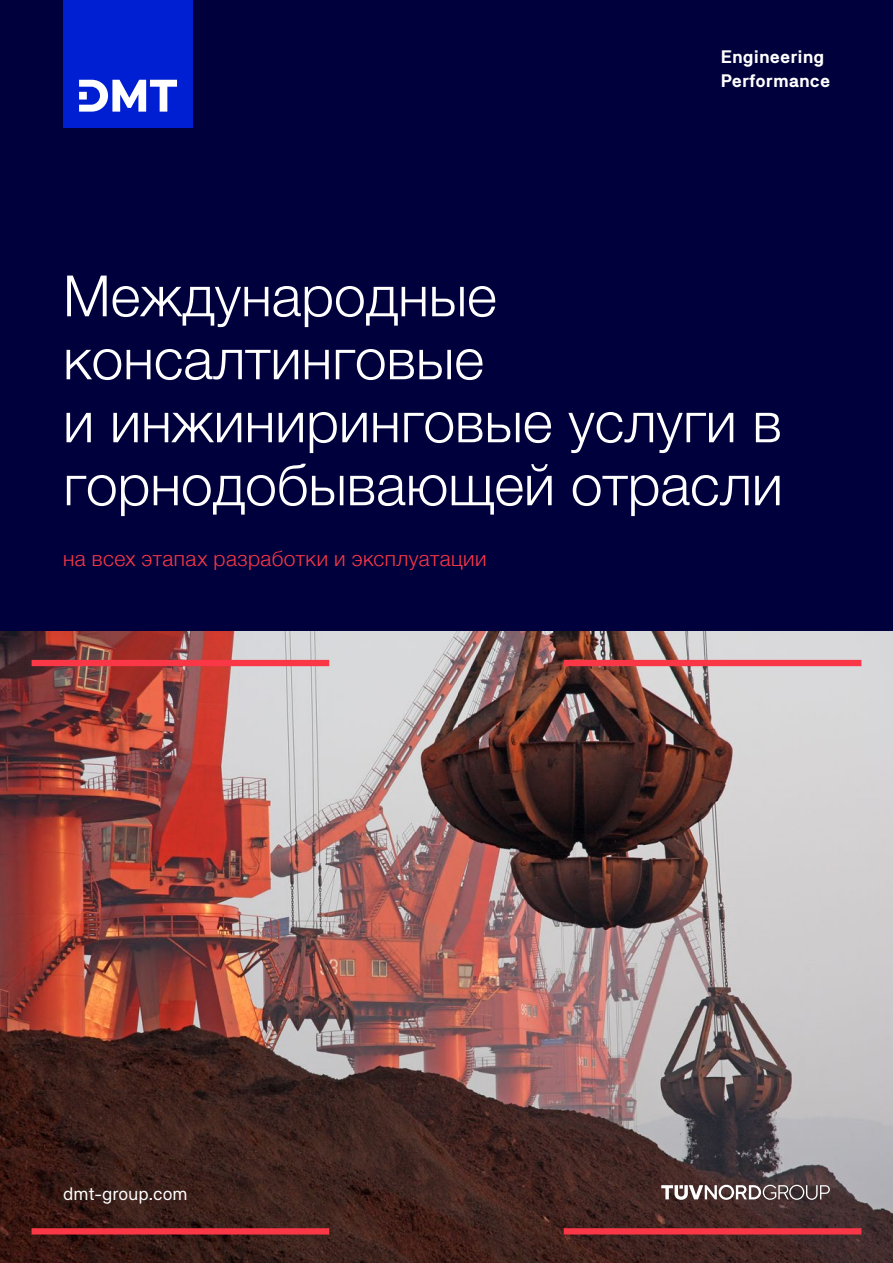
<style>
.page{position:relative;width:893px;height:1263px;background:#fff}
.page>*{position:absolute;margin:0;border:0;box-sizing:border-box;transform-origin:0 0}
.t1{font:300 57px/63px "Helvetica";color:#fff}
.t2{font:300 21px "Helvetica";letter-spacing:.02em;color:#fa3746}
.t3{font:700 18px/24px "TNG Pro";color:#fff}
.t4{font:18px "TNG Pro";color:#fff}
</style>
<div class="page">
<div style="left:0;top:0;width:893px;height:631px;background:#00003c"></div>
<img style="left:0;top:631px;width:893px;height:632px">
<div style="left:32px;top:660px;width:297px;height:6px;background:#fa3746"></div>
<div style="left:564px;top:660px;width:297px;height:6px;background:#fa3746"></div>
<svg style="left:661px;top:1185px;width:169px;height:15px"></svg>
<div style="left:564px;top:1228px;width:297px;height:6px;background:#fa3746"></div>
<div style="left:32px;top:1228px;width:297px;height:6px;background:#fa3746"></div>
<div style="left:63px;top:0;width:130px;height:128px;background:#001ed2"></div>
<svg style="left:79px;top:80px;width:98px;height:32px"></svg>
<p class="t3" style="left:721px;top:45px;width:111px">Engineering<br>Performance</p>
<p class="t1" style="left:63px;top:260px;width:721px">Международные консалтинговые<br>и инжиниринговые услуги в горнодобывающей отрасли</p>
<p class="t2" style="left:63px;top:541px;width:425px">на всех этапах разработки и эксплуатации</p>
<p class="t4" style="left:63px;top:1182px;width:126px">dmt-group.com</p>
</div>
